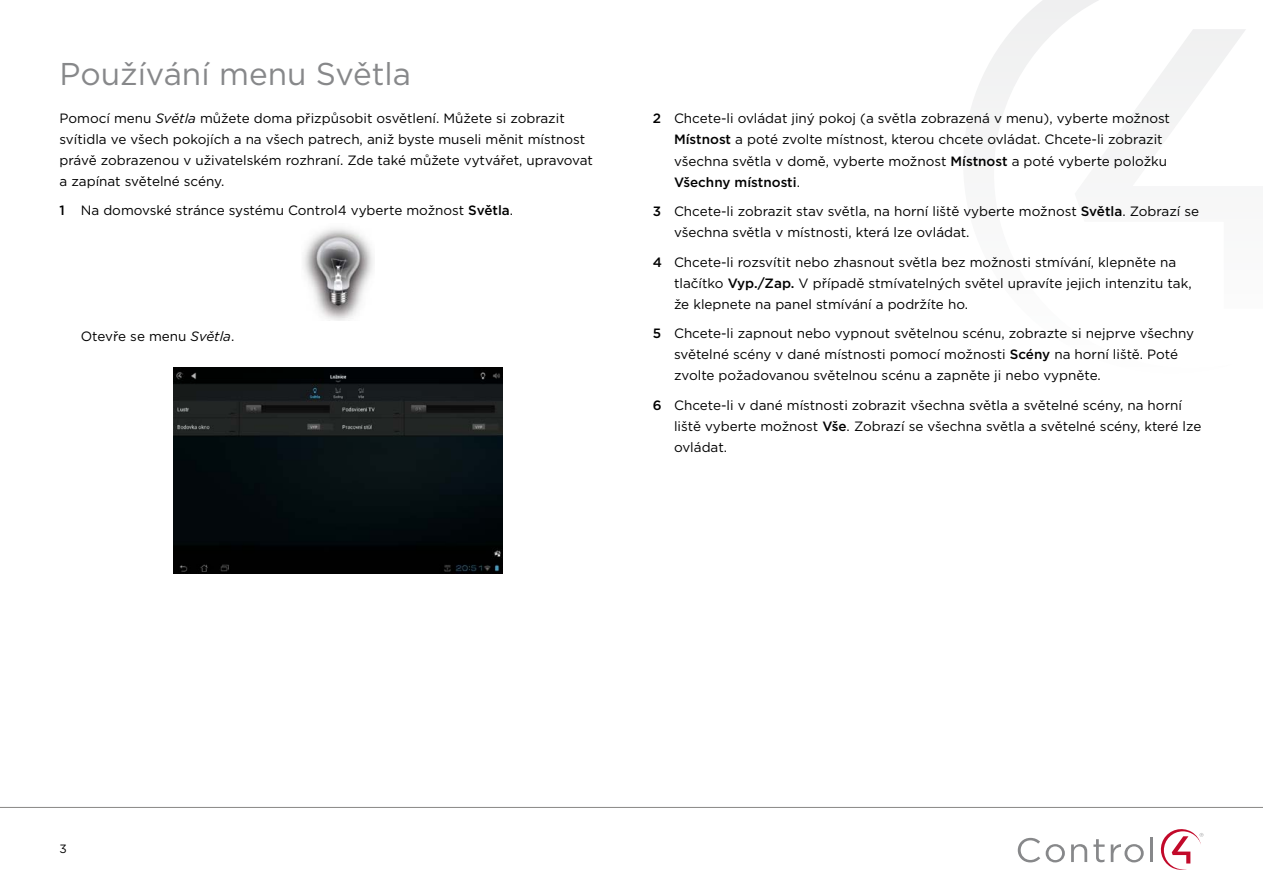
<style>
.page{position:relative;width:1263px;height:893px;background:#fff}
.page>*{position:absolute;margin:0;border:0;box-sizing:border-box;transform-origin:0 0}
.t1{font:31.5px "Gotham";color:#87888a}
.t2{font:13.5px/21px "Gotham";color:#000}
.t3{font:12px "Gotham";color:#000}
.s1{font-style:italic}
.s2{font-weight:500}
</style>
<div class="page">
<hr style="left:0;top:807px;width:1263px;height:1px;background:#878684">
<svg style="left:1018px;top:838px;width:22px;height:24px"></svg>
<svg style="left:1046px;top:844px;width:19px;height:18px"></svg>
<svg style="left:1071px;top:844px;width:16px;height:18px"></svg>
<svg style="left:1093px;top:839px;width:11px;height:23px"></svg>
<svg style="left:1111px;top:844px;width:33px;height:18px"></svg>
<hr style="left:1150px;top:837px;width:3px;height:25px;background:#87888a">
<svg style="left:1160px;top:829px;width:43px;height:41px"></svg>
<svg style="left:965px;top:0;width:281px;height:145px"></svg>
<img style="left:303px;top:228px;width:70px;height:92px">
<img style="left:174px;top:368px;width:328px;height:205px">
<h1 class="t1" style="left:60px;top:53px;width:353px">Používání menu Světla</h1>
<p class="t2" style="left:60px;top:107px;width:535px">Pomocí menu <span class="s1">Světla</span> můžete doma přizpůsobit osvětlení. Můžete si zobrazit svítidla ve všech pokojích a na všech patrech, aniž byste museli měnit místnost právě zobrazenou v uživatelském rozhraní. Zde také můžete vytvářet, upravovat a zapínat světelné scény.</p>
<p class="t2" style="left:60px;top:200px;width:453px"><span class="s2">1</span> Na domovské stránce systému Control4 vyberte možnost <span class="s2">Světla</span>.</p>
<p class="t2" style="left:81px;top:326px;width:153px">Otevře se menu <span class="s1">Světla</span>.</p>
<p class="t2" style="left:674px;top:108px;width:498px;text-indent:-21px"><span class="s2">2</span> Chcete-li ovládat jiný pokoj (a světla zobrazená v menu), vyberte možnost <span class="s2">Místnost</span> a poté zvolte místnost, kterou chcete ovládat. Chcete-li zobrazit všechna světla v domě, vyberte možnost <span class="s2">Místnost</span> a poté vyberte položku <span class="s2">Všechny místnosti</span>.</p>
<p class="t2" style="left:674px;top:200px;width:527px;text-indent:-21px"><span class="s2">3</span> Chcete-li zobrazit stav světla, na horní liště vyberte možnost <span class="s2">Světla</span>. Zobrazí se všechna světla v místnosti, která lze ovládat.</p>
<p class="t2" style="left:674px;top:251px;width:519px;text-indent:-21px"><span class="s2">4</span> Chcete-li rozsvítit nebo zhasnout světla bez možnosti stmívání, klepněte na tlačítko <span class="s2">Vyp./Zap.</span> V případě stmívatelných světel upravíte jejich intenzitu tak, že klepnete na panel stmívání a podržíte ho.</p>
<p class="t2" style="left:674px;top:322px;width:522px;text-indent:-21px"><span class="s2">5</span> Chcete-li zapnout nebo vypnout světelnou scénu, zobrazte si nejprve všechny světelné scény v dané místnosti pomocí možnosti <span class="s2">Scény</span> na horní liště. Poté zvolte požadovanou světelnou scénu a zapněte ji nebo vypněte.</p>
<p class="t2" style="left:674px;top:394px;width:529px;text-indent:-21px"><span class="s2">6</span> Chcete-li v dané místnosti zobrazit všechna světla a světelné scény, na horní liště vyberte možnost <span class="s2">Vše</span>. Zobrazí se všechna světla a světelné scény, které lze ovládat.</p>
<p class="t3" style="left:60px;top:841px;width:9px">3</p>
</div>
